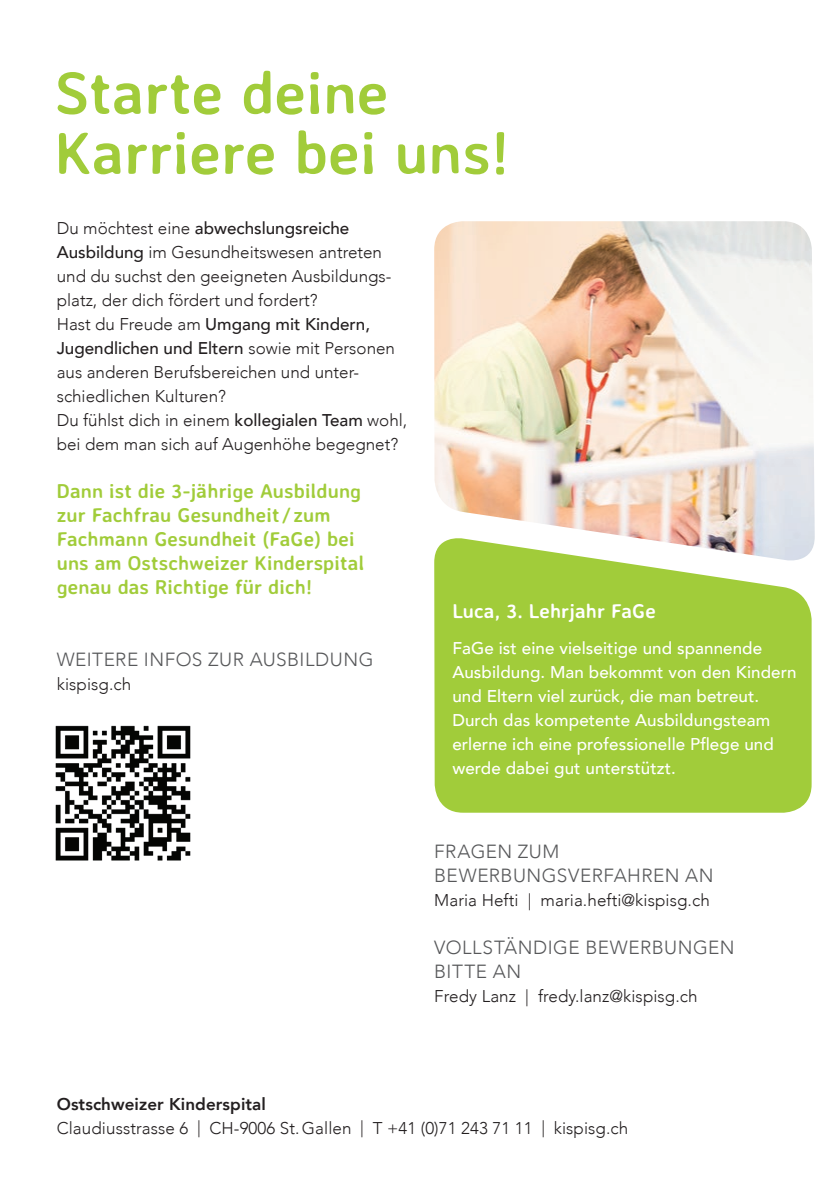
<style>
.page{position:relative;width:840px;height:1191px;background:#fff}
.page>*{position:absolute;margin:0;border:0;box-sizing:border-box;transform-origin:0 0}
.t1{font:700 60px/60px "Averia Sans Libre";letter-spacing:.005em;color:#a1cc3a}
.t2{font:700 20px/24px "Averia Sans Libre";letter-spacing:.005em;color:#a1cc3a}
.t3{font:700 20px "Averia Sans Libre";letter-spacing:.005em;color:#fff}
.t4{font:300 19px/24px "Avenir";letter-spacing:.025em;color:#57585a}
.t5{font:300 17px/24px "Avenir";color:#231f20}
.t6{font:500 17px/24px "Avenir";letter-spacing:.005em;color:#fff}
.t7{font:800 17px "Avenir";letter-spacing:.005em;color:#231f20}
.s1{font-weight:500}
</style>
<div class="page">
<div style="left:434px;top:564px;width:377px;height:248px;background:#a1cc3a"></div>
<img style="left:434px;top:221px;width:380px;height:343px">
<img style="left:55px;top:725px;width:136px;height:136px">
<h1 class="t1" style="left:54px;top:61px;width:456px">Starte deine<br>Karriere bei uns!</h1>
<p class="t5" style="left:57px;top:216px;width:352px">Du möchtest eine <span class="s1">abwechslungsreiche Ausbildung</span> im Gesundheitswesen antreten und du suchst den geeigneten Ausbildungs&shy;platz, der dich fördert und fordert?<br>Hast du Freude am <span class="s1">Umgang mit Kindern, Jugendlichen und Eltern</span> sowie mit Personen aus anderen Berufsbereichen und unter&shy;schiedlichen Kulturen?<br>Du fühlst dich in einem <span class="s1">kollegialen Team</span> wohl, bei dem man sich auf Augenhöhe begegnet?</p>
<p class="t2" style="left:57px;top:478px;width:309px">Dann ist die 3-jährige Ausbildung zur Fachfrau Gesundheit / zum<br>Fachmann Gesundheit (FaGe) bei uns am Ostschweizer Kinderspital genau das Richtige für dich!</p>
<p class="t4" style="left:57px;top:647px;width:318px">WEITERE INFOS ZUR AUSBILDUNG</p>
<p class="t5" style="left:57px;top:672px;width:76px">kispisg.ch</p>
<p class="t3" style="left:452px;top:598px;width:205px">Luca, 3. Lehrjahr FaGe</p>
<p class="t6" style="left:452px;top:635px;width:345px">FaGe ist eine vielseitige und spannende Ausbildung. Man bekommt von den Kindern und Eltern viel zurück, die man betreut.<br>Durch das kompetente Ausbildungsteam erlerne ich eine professionelle Pflege und werde dabei gut unterstützt.</p>
<p class="t4" style="left:434px;top:839px;width:281px">FRAGEN ZUM<br>BEWERBUNGSVERFAHREN AN</p>
<p class="t5" style="left:434px;top:888px;width:277px">Maria Hefti | maria.hefti@kispisg.ch</p>
<p class="t4" style="left:434px;top:935px;width:301px">VOLLSTÄNDIGE BEWERBUNGEN<br>BITTE AN</p>
<p class="t5" style="left:434px;top:984px;width:265px">Fredy Lanz | fredy.lanz@kispisg.ch</p>
<p class="t7" style="left:57px;top:1091px;width:210px">Ostschweizer Kinderspital</p>
<p class="t5" style="left:57px;top:1116px;width:572px">Claudiusstrasse 6 | CH-9006 St.Gallen | T +41 (0)71 243 71 11 | kispisg.ch</p>
</div>
